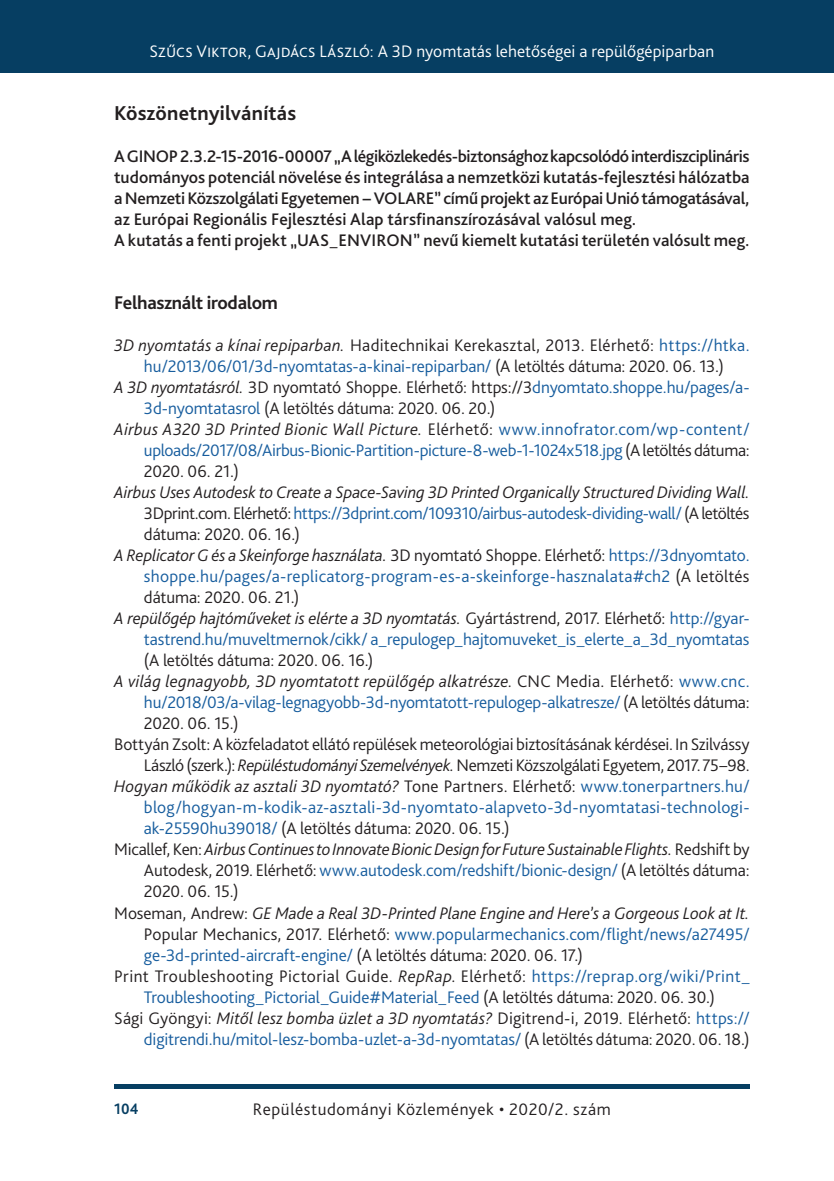
<style>
.page{position:relative;width:834px;height:1181px;background:#fff}
.page>*{position:absolute;margin:0;border:0;box-sizing:border-box;transform-origin:0 0}
._1_1_1__Head_italic{font:700 21px "Bliss Pro";letter-spacing:.01em;color:#231f20}
._6_0_Bibliogaphy_hea{font:700 19.25px "Bliss Pro";letter-spacing:-.015em;color:#231f20}
._6__Bibliography_ite{font:300 17.5px/21px "Bliss Pro";letter-spacing:-.01em;color:#175d9e;text-align:justify}
._6__Bibliography_ite-2{font:300 17.5px/21px "Bliss Pro";letter-spacing:-.005em;color:#231f20;text-align:right}
._2__Body_1st_paragra{font:500 17.5px/21px "Bliss Pro";letter-spacing:.005em;color:#231f20;text-align:justify}
._6__Bibliography_ite-3{font:italic 300 17.5px/21px "Bliss Pro";letter-spacing:-.005em;color:#231f20;text-align:justify}
.t1{font:300 17.5px "Bliss Pro";letter-spacing:.005em;color:#fff}
._6__Bibliography_ite-4{font:300 17.5px "Bliss Pro";letter-spacing:.03em;color:#231f20}
.t2{font:700 15.75px "Bliss Pro";color:#063e62;scale:.95 1}
.s1{font-style:italic}
.s2{color:#175d9e}
.s3{font-style:italic;color:#231f20}
.s4{color:#231f20}
.s5{font-style:normal}
.s6{font-style:normal;color:#175d9e}
</style>
<div class="page">
<div style="left:0;top:0;width:833px;height:73px;background:#063e62"></div>
<div style="left:114px;top:1084px;width:635px;height:5px;background:#063e62"></div>
<p class="t1" style="left:149px;top:41px;width:566px">Szűcs Viktor, Gajdács László: A 3D nyomtatás lehetőségei a repülőgépiparban</p>
<p class="_1_1_1__Head_italic" style="left:114px;top:100px;width:183px">Köszönetnyilvánítás</p>
<p class="_2__Body_1st_paragra" style="left:114px;top:145px;width:637px">A GINOP 2.3.2-15-2016-00007 „Alégiközlekedés-biztonsághoz kapcsolódó interdiszciplináris tudományos potenciál növelése és integrálása a nemzetközi kutatás-fejlesztési hálózatba aNemzeti Közszolgálati Egyetemen − VOLARE” című projekt az Európai Unió támogatásával, az Európai Regionális Fejlesztési Alap társfinanszírozásával valósul meg.</p>
<p class="_2__Body_1st_paragra" style="left:114px;top:229px;width:636px">A kutatás a fenti projekt „UAS_ENVIRON” nevű kiemelt kutatási területén valósult meg.</p>
<p class="_6_0_Bibliogaphy_hea" style="left:114px;top:291px;width:165px">Felhasznált irodalom</p>
<p class="_6__Bibliography_ite-2" style="left:114px;top:334px;width:636px;text-align:center"><span class="s1">3D nyomtatás a kínai repiparban.</span> Haditechnikai Kerekasztal, 2013. Elérhető: <span class="s2">https://htka. hu/2013/06/01/3d-nyomtatas-a-kinai-repiparban/</span> (A letöltés dátuma: 2020. 06. 13.)</p>
<p class="_6__Bibliography_ite-2" style="left:144px;top:376px;width:607px;text-align:left;text-indent:-30px"><span class="s1">A 3D nyomtatásról.</span> 3D nyomtató Shoppe. Elérhető: https://3<span class="s2">dnyomtato.shoppe.hu/pages/a-<br>3d-nyomtatasrol</span> (A letöltés dátuma: 2020. 06. 20.)</p>
<p class="_6__Bibliography_ite" style="left:144px;top:418px;width:607px;text-indent:-30px"><span class="s3">Airbus A320 3D Printed Bionic Wall Picture.</span> <span class="s4">Elérhető:</span> www.innofrator.com/wp-content/ uploads/2017/08/Airbus-Bionic-Partition-picture-8-web-1-1024x518.jpg <span class="s4">(A letöltés dátuma:<br>2020. 06. 21.)</span></p>
<p class="_6__Bibliography_ite-3" style="left:144px;top:481px;width:607px;text-indent:-30px">Airbus Uses Autodesk to Create a Space-Saving 3D Printed Organically Structured Dividing Wall.<br><span class="s5">3Dprint.com. Elérhető:</span> <span class="s6">https://3dprint.com/109310/airbus-autodesk-dividing-wall/</span><span class="s5">(Aletöltés dátuma: 2020. 06. 16.)</span></p>
<p class="_6__Bibliography_ite" style="left:144px;top:544px;width:607px;text-indent:-30px"><span class="s3">A Replicator G és a Skeinforge használata.</span> <span class="s4">3D nyomtató Shoppe. Elérhető:</span> https://3dnyomtato. shoppe.hu/pages/a-replicatorg-program-es-a-skeinforge-hasznalata#ch2 <span class="s4">(A letöltés dátuma: 2020. 06. 21.)</span></p>
<p class="_6__Bibliography_ite" style="left:144px;top:607px;width:607px;text-indent:-30px"><span class="s3">A repülőgép hajtóműveket is elérte a -3D nyomtatás.</span> <span class="s4">Gyártástrend, 2017. Elérhető:</span> http://gyar&shy;tastrend.hu/muveltmernok/cikk/ a_repulogep_hajtomuveket_is_elerte_a_3d_nyomtatas <span class="s4">(A letöltés dátuma: 2020. 06. 16.)</span></p>
<p class="_6__Bibliography_ite" style="left:144px;top:670px;width:607px;text-indent:-30px"><span class="s3">A világ legnagyobb, 3D nyomtatott repülőgép alkatrésze.</span> <span class="s4">CNC Media. Elérhető:</span> www.cnc. hu/2018/03/a-vilag-legnagyobb-3d-nyomtatott-repulogep-alkatresze/ <span class="s4">(A letöltés dátuma:<br>2020. 06. 15.)</span></p>
<p class="_6__Bibliography_ite-2" style="left:114px;top:733px;width:636px">Bottyán Zsolt: A közfeladatot ellátó repülések meteorológiai biztosításának kérdései.In Szilvássy<br>László (szerk.): <span class="s1">Repüléstudományi Szemelvények.</span> Nemzeti Közszolgálati Egyetem, 2017.75–98.</p>
<p class="_6__Bibliography_ite" style="left:144px;top:775px;width:607px;text-indent:-30px"><span class="s3">Hogyan működik az asztali 3D nyomtató?</span> <span class="s4">Tone Partners. Elérhető:</span> www.tonerpartners.hu/ blog/hogyan-m-kodik-az-asztali-3d-nyomtato-alapveto-3d-nyomtatasi-technologi&shy;ak-25590hu39018/ <span class="s4">(A letöltés dátuma: 2020. 06. 15.)</span></p>
<p class="_6__Bibliography_ite-2" style="left:144px;top:838px;width:607px;text-align:justify;text-indent:-30px">Micallef, Ken: <span class="s1">Airbus Continues to Innovate Bionic Design for Future Sustainable Flights.</span> Redshift by Autodesk, 2019. Elérhető: <span class="s2">www.autodesk.com/redshift/bionic-design/</span> (A letöltés dátuma:<br>2020. 06. 15.)</p>
<p class="_6__Bibliography_ite-2" style="left:144px;top:901px;width:607px;text-align:justify;text-indent:-30px">Moseman, Andrew: <span class="s1">GE Made a Real 3D-Printed Plane Engine and Here’s a Gorgeous Look at It.<br></span>Popular Mechanics, 2017. Elérhető: <span class="s2">www.popularmechanics.com/flight/news/a27495/ ge-3d-printed-aircraft-engine/</span> (A letöltés dátuma: 2020. 06. 17.)</p>
<p class="_6__Bibliography_ite" style="left:114px;top:964px;width:636px;text-align:center"><span class="s4">Print Troubleshooting Pictorial Guide.</span> <span class="s3">RepRap.</span> <span class="s4">Elérhető:</span> https://reprap.org/wiki/Print_<br>Troubleshooting_Pictorial_Guide#Material_Feed <span class="s4">(A letöltés dátuma: 2020. 06. 30.)</span></p>
<p class="_6__Bibliography_ite-2" style="left:114px;top:1006px;width:636px">Sági Gyöngyi: <span class="s1">Mitől lesz bomba üzlet a -3D nyomtatás?</span> Digitrend-i, 2019. Elérhető: <span class="s2">https:// digitrendi.hu/mitol-lesz-bomba-uzlet-a-3d-nyomtatas/</span> (A letöltés dátuma: 2020. 06. 18.)</p>
<p class="t2" style="left:114px;top:1099px;width:27px">104</p>
<p class="_6__Bibliography_ite-4" style="left:253px;top:1098px;width:359px">Repüléstudományi Közlemények • 2020/2. szám</p>
</div>
